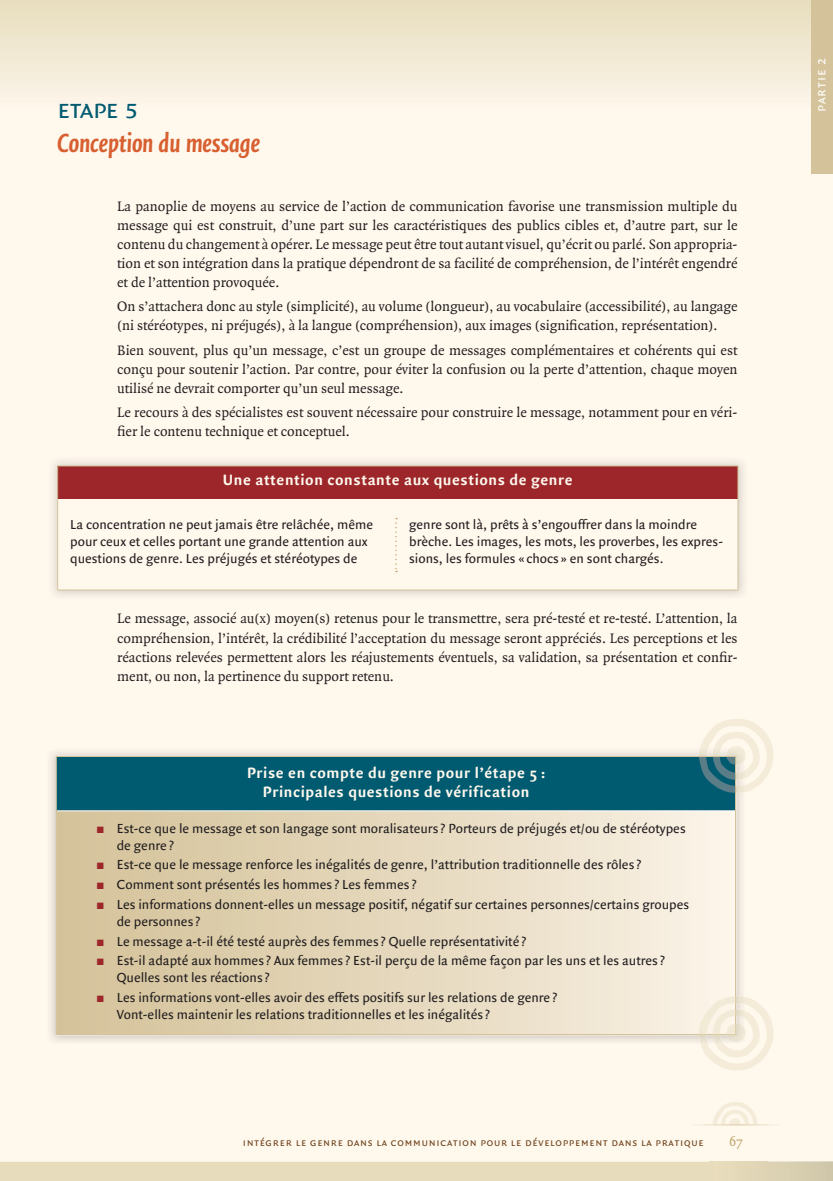
<style>
.page{position:relative;width:833px;height:1181px;background:#fff}
.page>*{position:absolute;margin:0;border:0;box-sizing:border-box;transform-origin:0 0}
.t1{font:italic 700 28.2px "Quadraat Sans Con";letter-spacing:-.01em;color:#d75f30}
.t2{font:28.2px "Quadraat Sans Caps";letter-spacing:-.025em;color:#005b71}
.t3{font:700 16.05px/19.4px "Quadraat Sans";letter-spacing:.035em;color:#fff8ed;text-align:center}
.t4{font:14.7px/19px "Quadraat";color:#231f20;text-align:justify}
.t5{font:14.1px/17px "Quadraat Sans";color:#231f20}
.t6{font:14.1px "Quadraat Sans Caps";letter-spacing:.065em;color:#fff}
.t7{font:14.1px "Quadraat";color:#bda568}
.t8{font:11.25px "Quadraat Sans Caps";letter-spacing:.065em;color:#6e421b}
.s1{font-family:"Quadraat";color:#9c262a}
</style>
<div class="page">
<div style="left:0;top:31px;width:833px;height:1149px;background:#fff8ed"></div>
<div style="left:0;top:0;width:833px;height:112px;background:linear-gradient(to bottom,#e7ddbd,#fdf6eb)"></div>
<svg style="left:713px;top:1102px;width:44px;height:22px"></svg>
<hr style="left:689px;top:1124px;width:92px;height:1px;background:#fff">
<svg style="left:0;top:1161px;width:833px;height:19px;background:#e6dcbc"></svg>
<hr style="left:715px;top:1161px;width:52px;height:1px;background:#e3d9b8">
<div style="left:810px;top:0;width:23px;height:174px;background:#d4c39a"></div>
<img style="left:51px;top:752px;width:693px;height:290px">
<div style="left:56px;top:756px;width:680px;height:54px;background:#005b71"></div>
<svg style="left:57px;top:811px;width:678px;height:223px;background:#e5d8bd"></svg>
<hr style="left:57px;top:810px;width:678px;height:1px;background:#fff">
<hr style="left:56px;top:755px;width:680px;height:1px;background:#d4c39a">
<hr style="left:56px;top:756px;width:1px;height:54px;background:#d4c39a">
<hr style="left:735px;top:756px;width:1px;height:54px;background:#d4c39a">
<hr style="left:56px;top:810px;width:1px;height:224px;background:#d4c39a">
<hr style="left:735px;top:810px;width:1px;height:224px;background:#d4c39a">
<hr style="left:56px;top:1034px;width:680px;height:1px;background:#d4c39a">
<svg style="left:698px;top:719px;width:75px;height:73px"></svg>
<svg style="left:698px;top:996px;width:75px;height:74px"></svg>
<img style="left:53px;top:461px;width:691px;height:135px">
<div style="left:58px;top:466px;width:680px;height:33px;background:#9c262a"></div>
<div style="left:58px;top:499px;width:680px;height:91px;background:#fff8ed"></div>
<hr style="left:57px;top:465px;width:681px;height:1px;background:#d4c39a">
<hr style="left:57px;top:466px;width:1px;height:33px;background:#d4c39a">
<hr style="left:737px;top:466px;width:1px;height:33px;background:#d4c39a">
<hr style="left:57px;top:499px;width:1px;height:90px;background:#d4c39a">
<hr style="left:737px;top:499px;width:1px;height:90px;background:#d4c39a">
<hr style="left:57px;top:589px;width:681px;height:1px;background:#d4c39a">
<svg style="left:395px;top:518px;width:2px;height:54px"></svg>
<h1 class="t2" style="left:57px;top:91px;width:83px">etape 5</h1>
<h1 class="t1" style="left:57px;top:131px;width:205px">Conception du message</h1>
<p class="t4" style="left:117px;top:198px;width:622px">La panoplie de moyens au service de l’action de communication favorise une transmission multiple du message qui est construit, d’une part sur les caractéristiques des publics cibles et, d’autre part, sur le contenu du changement à opérer. Le message peut être tout autant visuel, qu’écrit ou parlé. Son appropria&shy;tion et son intégration dans la pratique dépendront de sa facilité de compréhension, de l’intérêt engendré et de l’attention provoquée.</p>
<p class="t4" style="left:117px;top:298px;width:621px">On s’attachera donc au style (simplicité), au volume (longueur), au vocabulaire (accessibilité), au langage (ni stéréotypes, ni préjugés), à la langue (compréhension), aux images (signification, représentation).</p>
<p class="t4" style="left:117px;top:341px;width:622px">Bien souvent, plus qu’un message, c’est un groupe de messages complémentaires et cohérents qui est conçu pour soutenir l’action. Par contre, pour éviter la confusion ou la perte d’attention, chaque moyen utilisé ne devrait comporter qu’un seul message.</p>
<p class="t4" style="left:117px;top:404px;width:621px">Le recours à des spécialistes est souvent nécessaire pour construire le message, notamment pour en véri&shy;fier le contenu technique et conceptuel.</p>
<p class="t3" style="left:223px;top:471px;width:351px">Une attention constante aux questions de genre</p>
<p class="t5" style="left:70px;top:517px;width:304px">La concentration ne peut jamais être relâchée, même pour ceux et celles portant une grande attention aux questions de genre. Les préjugés et stéréotypes de</p>
<p class="t5" style="left:409px;top:517px;width:315px">genre sont là, prêts à s’engouffrer dans la moindre brèche. Les images, les mots, les proverbes, les expres&shy;sions, les formules « chocs » en sont chargés.</p>
<p class="t4" style="left:117px;top:610px;width:622px">Le message, associé au(x) moyen(s) retenus pour le transmettre, sera pré-testé et re-testé. L’attention, la compréhension, l’intérêt, la crédibilité l’acceptation du message seront appréciés. Les perceptions et les réactions relevées permettent alors les réajustements éventuels, sa validation, sa présentation et confir&shy;ment, ou non, la pertinence du support retenu.</p>
<p class="t3" style="left:247px;top:763px;width:299px">Prise en compte du genre pour l’étape 5 :<br>Principales questions de vérification</p>
<p class="t5" style="left:117px;top:820px;width:570px;text-indent:-20px"><span class="s1">π</span> Est-ce que le message et son langage sont moralisateurs ? Porteurs de préjugés et/ou de stéréotypes de genre ?</p>
<p class="t5" style="left:97px;top:856px;width:594px;line-height:19.8px"><span class="s1">π</span> Est-ce que le message renforce les inégalités de genre, l’attribution traditionnelle des rôles ?<br><span class="s1">π</span> Comment sont présentés les hommes ? Les femmes ?<br><span class="s1">π</span> Les informations donnent-elles un message positif, négatif sur certaines personnes/certains groupes</p>
<p class="t5" style="left:97px;top:912px;width:569px;line-height:19.8px;text-indent:20px">de personnes ?<br><span class="s1">π</span> Le message a-t-il été testé auprès des femmes ? Quelle représentativité ?<br><span class="s1">π</span> Est-il adapté aux hommes ? Aux femmes ? Est-il perçu de la même façon par les uns et les autres ?</p>
<p class="t5" style="left:97px;top:968px;width:462px;line-height:19.8px;text-indent:20px">Quelles sont les réactions ?<br><span class="s1">π</span> Les informations vont-elles avoir des effets positifs sur les relations de genre ?</p>
<p class="t5" style="left:117px;top:1007px;width:375px">Vont-elles maintenir les relations traditionnelles et les inégalités ?</p>
<p class="t8" style="left:243px;top:1134px;width:462px">intégrer le genre dans la communication pour le développement dans la pratique</p>
<p class="t7" style="left:729px;top:1135px;width:16px">67</p>
<p class="t6" style="left:812px;top:112px;width:55px;rotate:-90deg">partie 2</p>
</div>
